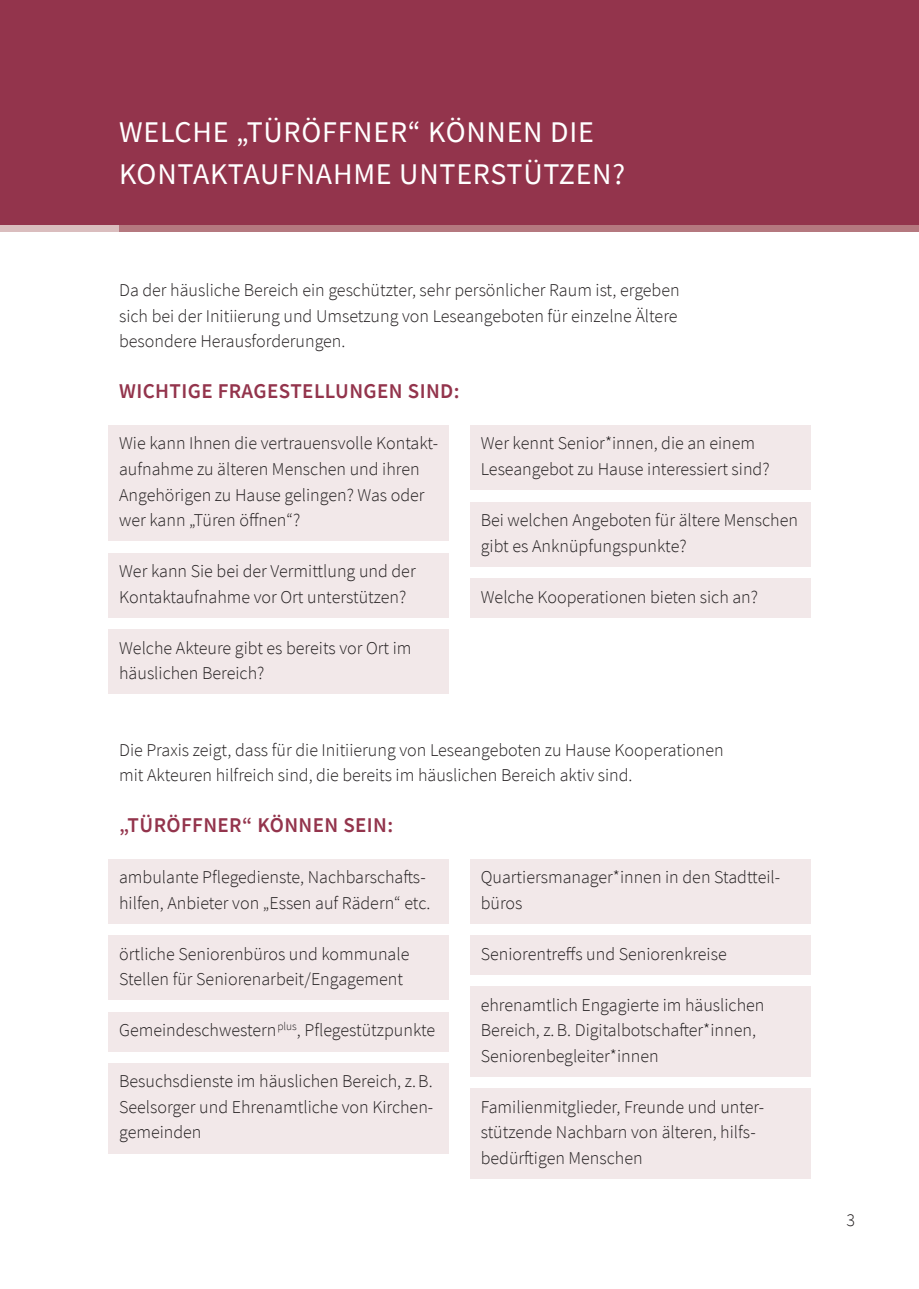
<style>
.page{position:relative;width:919px;height:1289px;background:#fff}
.page>*{position:absolute;margin:0;border:0;box-sizing:border-box;transform-origin:0 0}
.t1{font:30px/42px "Source Sans Pro";letter-spacing:.025em;color:#fff}
.t2{font:600 21px "Source Sans Pro";letter-spacing:.02em;color:#93344c}
.t3{font:300 18px/25.5px "Source Sans Pro";color:#231f20}
</style>
<div class="page">
<div style="left:0;top:0;width:918px;height:225px;background:#93344c"></div>
<div style="left:0;top:225px;width:119px;height:7px;background:#dabdbe"></div>
<div style="left:119px;top:225px;width:799px;height:7px;background:#b5787f"></div>
<div style="left:108px;top:425px;width:341px;height:116px;background:#f2e8e9"></div>
<div style="left:108px;top:553px;width:341px;height:64px;background:#f2e8e9"></div>
<div style="left:108px;top:629px;width:341px;height:65px;background:#f2e8e9"></div>
<div style="left:470px;top:425px;width:340px;height:65px;background:#f2e8e9"></div>
<div style="left:470px;top:502px;width:340px;height:64px;background:#f2e8e9"></div>
<div style="left:470px;top:578px;width:340px;height:39px;background:#f2e8e9"></div>
<div style="left:108px;top:859px;width:341px;height:64px;background:#f2e8e9"></div>
<div style="left:108px;top:935px;width:341px;height:65px;background:#f2e8e9"></div>
<div style="left:108px;top:1012px;width:341px;height:39px;background:#f2e8e9"></div>
<div style="left:108px;top:1063px;width:341px;height:90px;background:#f2e8e9"></div>
<div style="left:470px;top:859px;width:340px;height:64px;background:#f2e8e9"></div>
<div style="left:470px;top:935px;width:340px;height:39px;background:#f2e8e9"></div>
<div style="left:470px;top:986px;width:340px;height:90px;background:#f2e8e9"></div>
<div style="left:470px;top:1088px;width:340px;height:90px;background:#f2e8e9"></div>
<h1 class="t1" style="left:119px;top:110px;width:507px">WELCHE „TÜRÖFFNER“ KÖNNEN DIE<br>KONTAKTAUFNAHME UNTERSTÜTZEN?</h1>
<p class="t3" style="left:119px;top:278px;width:562px;text-align:justify">Da der häusliche Bereich ein geschützter, sehr persönlicher Raum ist, ergeben sich bei der Initiierung und Umsetzung von Leseangeboten für einzelne Ältere besondere Herausforderungen.</p>
<p class="t2" style="left:119px;top:377px;width:342px">WICHTIGE FRAGESTELLUNGEN SIND:</p>
<p class="t3" style="left:119px;top:431px;width:320px">Wie kann Ihnen die vertrauensvolle Kontakt&shy;aufnahme zu älteren Menschen und ihren Angehörigen zu Hause gelingen? Was oder wer kann „Türen öffnen“?</p>
<p class="t3" style="left:119px;top:558px;width:298px">Wer kann Sie bei der Vermittlung und der<br>Kontaktaufnahme vor Ort unterstützen?</p>
<p class="t3" style="left:119px;top:635px;width:294px">Welche Akteure gibt es bereits vor Ort im häuslichen Bereich?</p>
<p class="t3" style="left:480px;top:431px;width:290px">Wer kennt Senior*innen, die an einem<br>Leseangebot zu Hause interessiert sind?</p>
<p class="t3" style="left:480px;top:507px;width:319px">Bei welchen Angeboten für ältere Menschen gibt es Anknüpfungspunkte?</p>
<p class="t3" style="left:480px;top:584px;width:279px">Welche Kooperationen bieten sich an?</p>
<p class="t3" style="left:119px;top:737px;width:606px">Die Praxis zeigt, dass für die Initiierung von Leseangeboten zu Hause Kooperationen mit Akteuren hilfreich sind, die bereits im häuslichen Bereich aktiv sind.</p>
<p class="t2" style="left:119px;top:811px;width:275px">„TÜRÖFFNER“ KÖNNEN SEIN:</p>
<p class="t3" style="left:119px;top:864px;width:313px">ambulante Pflegedienste, Nachbarschafts&shy;hilfen, Anbieter von „Essen auf Rädern“ etc.</p>
<p class="t3" style="left:119px;top:941px;width:292px">örtliche Seniorenbüros und kommunale<br>Stellen für Seniorenarbeit/Engagement</p>
<p class="t3" style="left:119px;top:1017px;width:317px">Gemeindeschwestern<sup>plus</sup>, Pflegestützpunkte</p>
<p class="t3" style="left:119px;top:1068px;width:315px;text-align:justify">Besuchsdienste im häuslichen Bereich, z.B.<br>Seelsorger und Ehrenamtliche von Kirchen&shy;gemeinden</p>
<p class="t3" style="left:480px;top:864px;width:301px">Quartiersmanager*innen in den Stadtteil&shy;büros</p>
<p class="t3" style="left:480px;top:941px;width:247px">Seniorentreffs und Seniorenkreise</p>
<p class="t3" style="left:480px;top:992px;width:285px">ehrenamtlich Engagierte im häuslichen<br>Bereich, z.B. Digitalbotschafter*innen,<br>Seniorenbegleiter*innen</p>
<p class="t3" style="left:480px;top:1094px;width:285px">Familienmitglieder, Freunde und unter&shy;stützende Nachbarn von älteren, hilfs&shy;bedürftigen Menschen</p>
<p class="t3" style="left:846px;top:1207px;width:10px">3</p>
</div>
